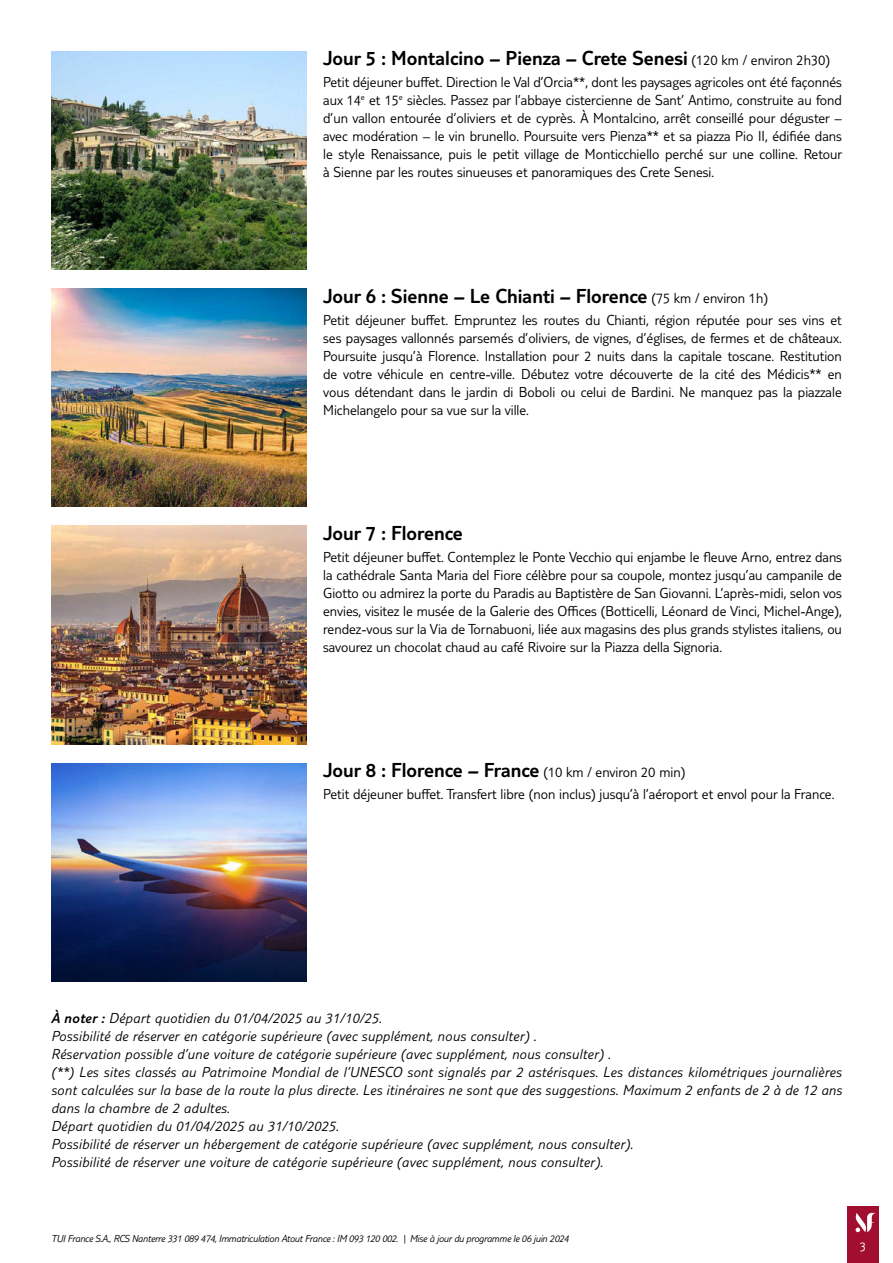
<style>
.page{position:relative;width:893px;height:1263px;background:#fff}
.page>*{position:absolute;margin:0;border:0;box-sizing:border-box;transform-origin:0 0}
.t1{font:300 21px "TUI Type";color:#000}
.t2{font:300 15px/18px "TUI Type";color:#000;text-align:justify}
.t3{font:italic 300 15px/18px "TUI Type";letter-spacing:.02em;color:#000}
.t4{font:300 13.5px "TUI Type";color:#fff}
.t5{font:italic 300 10.5px "TUI Type";letter-spacing:-.02em;color:#000}
.s1{font-size:15px}
.s2{font-style:inherit}
</style>
<div class="page">
<div style="left:847px;top:1206px;width:32px;height:57px;background:#a10e2f"></div>
<svg style="left:855px;top:1213px;width:21px;height:19px"></svg>
<img style="left:51px;top:51px;width:255px;height:219px">
<img style="left:51px;top:288px;width:255px;height:219px">
<img style="left:51px;top:526px;width:255px;height:218px">
<img style="left:51px;top:763px;width:255px;height:218px">
<h1 class="t1" style="left:323px;top:46px;width:508px">Jour 5 : Montalcino – Pienza – Crete Senesi <span class="s1">(120 km / environ 2h30)</span></h1>
<p class="t2" style="left:323px;top:73px;width:521px">Petit déjeuner buffet. Direction le Val d’Orcia**, dont les paysages agricoles ont été façonnés aux 14<sup>e</sup> et 15<sup>e</sup> siècles. Passez par l’abbaye cistercienne de Sant’ Antimo, construite au fond d’un vallon entourée d’oliviers et de cyprès. À Montalcino, arrêt conseillé pour déguster – avec modération – le vin brunello. Poursuite vers Pienza** et sa piazza Pio II, édifiée dans le style Renaissance, puis le petit village de Monticchiello perché sur une colline. Retour à Sienne par les routes sinueuses et panoramiques des Crete Senesi.</p>
<h1 class="t1" style="left:323px;top:283px;width:446px">Jour 6 : Sienne – Le Chianti – Florence <span class="s1">(75 km / environ 1h)</span></h1>
<p class="t2" style="left:323px;top:310px;width:520px">Petit déjeuner buffet. Empruntez les routes du Chianti, région réputée pour ses vins et ses paysages vallonnés parsemés d’oliviers, de vignes, d’églises, de fermes et de châteaux.<br>Poursuite jusqu’à Florence. Installation pour 2 nuits dans la capitale toscane. Restitution de votre véhicule en centre-ville. Débutez votre découverte de la cité des Médicis** en vous détendant dans le jardin di Boboli ou celui de Bardini. Ne manquez pas la piazzale Michelangelo pour sa vue sur la ville.</p>
<h1 class="t1" style="left:323px;top:521px;width:141px">Jour 7 : Florence</h1>
<p class="t2" style="left:323px;top:548px;width:520px">Petit déjeuner buffet. Contemplez le Ponte Vecchio qui enjambe le fleuve Arno, entrez dans la cathédrale Santa Maria del Fiore célèbre pour sa coupole, montez jusqu’au campanile de Giotto ou admirez la porte du Paradis au Baptistère de San Giovanni. L’après-midi, selon vos envies, visitez le musée de la Galerie des Offices (Botticelli, Léonard de Vinci, Michel-Ange), rendez-vous sur la Via de Tornabuoni, liée aux magasins des plus grands stylistes italiens, ou savourez un chocolat chaud au café Rivoire sur la Piazza della Signoria.</p>
<h1 class="t1" style="left:323px;top:758px;width:364px">Jour 8 : Florence – France <span class="s1">(10 km / environ 20 min)</span></h1>
<p class="t2" style="left:323px;top:785px;width:513px">Petit déjeuner buffet. Transfert libre (non inclus) jusqu’à l’aéroport et envol pour la France.</p>
<p class="t3" style="left:51px;top:1009px;width:792px"><span class="s2">À noter :</span> Départ quotidien du 01/04/2025 au 31/10/25.<br>Possibilité de réserver en catégorie supérieure (avec supplément, nous consulter) .<br>Réservation possible d’une voiture de catégorie supérieure (avec supplément, nous consulter) .<br>(**) Les sites classés au Patrimoine Mondial de l’UNESCO sont signalés par 2 astérisques. Les distances kilométriques journalières sont calculées sur la base de la route la plus directe. Les itinéraires ne sont que des suggestions. Maximum 2 enfants de 2 à de 12 ans dans la chambre de 2 adultes.<br>Départ quotidien du 01/04/2025 au 31/10/2025.<br>Possibilité de réserver un hébergement de catégorie supérieure (avec supplément, nous consulter).<br>Possibilité de réserver une voiture de catégorie supérieure (avec supplément, nous consulter).</p>
<p class="t5" style="left:51px;top:1232px;width:519px">TUI France S.A., RCS Nanterre 331 089 474, Immatriculation Atout France : IM 093 120 002. | Mise à jour du programme le 06 juin 2024</p>
<p class="t4" style="left:860px;top:1239px;width:8px">3</p>
</div>
